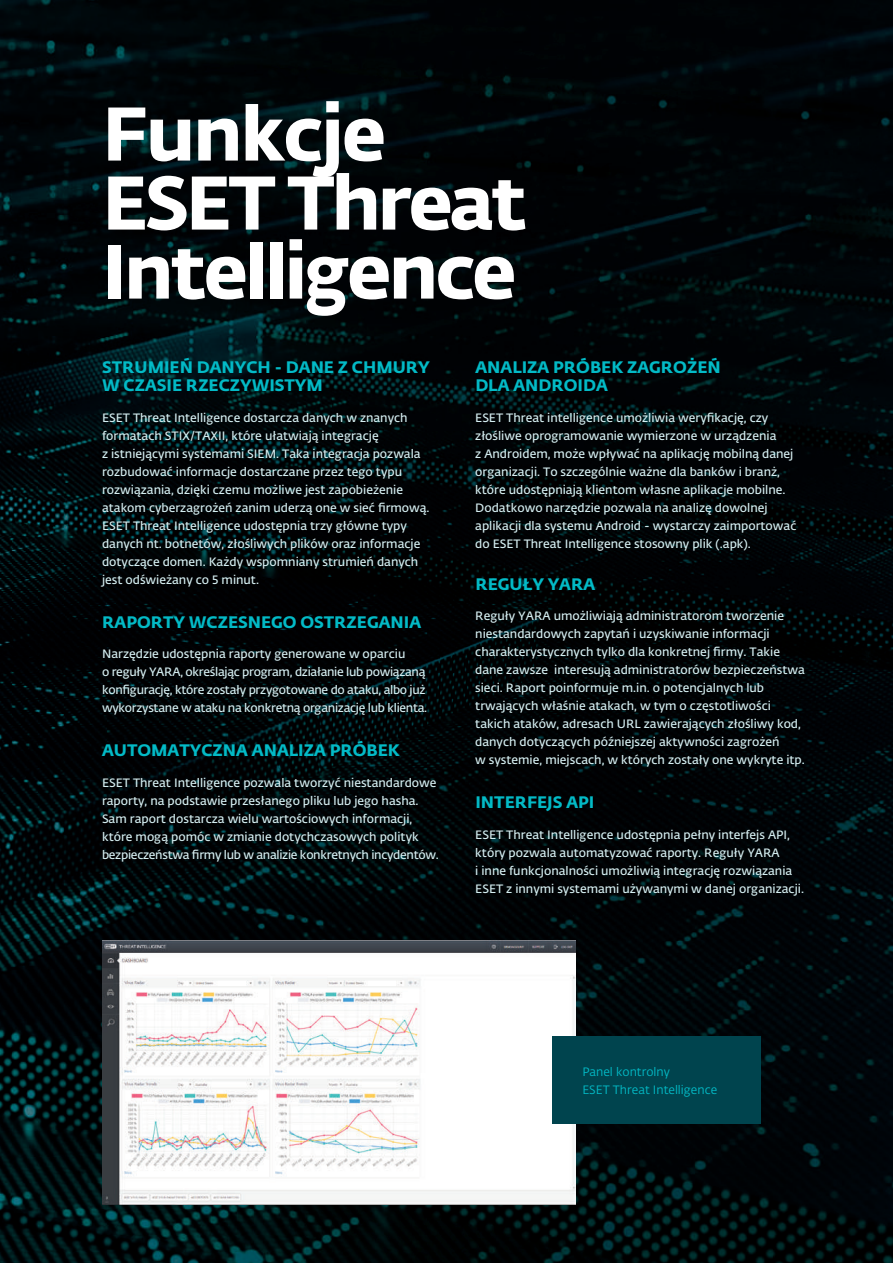
<style>
.page{position:relative;width:893px;height:1263px;background:#fff}
.page>*{position:absolute;margin:0;border:0;box-sizing:border-box;transform-origin:0 0}
.t1{font:75px/69px "Fedra Sans Alt Pro Bold LF";letter-spacing:-.04em;color:#fff}
.t2{font:16.5px/18px "Fedra Sans Alt Pro Bold LF";color:#03bac6}
.t3{font:12px/18px "Fedra Sans Alt Pro Demi LF";color:#d5eef1}
.t4{font:12px/18px "Fedra Sans Alt Pro Demi LF";letter-spacing:-.025em;color:#d5eef1}
.t5{font:12px/18px "Fedra Sans Alt Pro Book LF";color:#03bac6}
</style>
<div class="page">
<img style="left:0;top:0;width:893px;height:1263px">
<img style="left:102px;top:940px;width:473px;height:265px">
<div style="left:553px;top:1037px;width:208px;height:87px;background:#00444e"></div>
<h1 class="t1" style="left:102px;top:94px;width:427px">Funkcje<br>ESET Threat<br>Intelligence</h1>
<h2 class="t2" style="left:102px;top:357px;width:329px">STRUMIEŃ DANYCH - DANE Z CHMURY<br>W CZASIE RZECZYWISTYM</h2>
<p class="t3" style="left:102px;top:408px;width:329px">ESET Threat Intelligence dostarcza danych w znanych formatach STIX/TAXII, które ułatwiają integrację<br>z istniejącymi systemami SIEM. Taka integracja pozwala rozbudować informacje dostarczane przez tego typu rozwiązania, dzięki czemu możliwe jest zapobieżenie atakom cyberzagrożeń zanim uderzą one w sieć firmową.<br>ESET Threat Intelligence udostępnia trzy główne typy danych nt. botnetów, złośliwych plików oraz informacje dotyczące domen. Każdy wspomniany strumień danych jest odświeżany co 5 minut.</p>
<h2 class="t2" style="left:102px;top:611px;width:321px">RAPORTY WCZESNEGO OSTRZEGANIA</h2>
<p class="t4" style="left:102px;top:644px;width:327px">Narzędzie udostępnia raporty generowane w oparciu<br>o reguły YARA, określając program, działanie lub powiązaną konfigurację, które zostały przygotowane do ataku, albo już wykorzystane w ataku na konkretną organizację lub klienta.</p>
<h2 class="t2" style="left:102px;top:740px;width:299px">AUTOMATYCZNA ANALIZA PRÓBEK</h2>
<p class="t3" style="left:102px;top:773px;width:338px">ESET Threat Intelligence pozwala tworzyć niestandardowe raporty, na podstawie przesłanego pliku lub jego hasha.<br>Sam raport dostarcza wielu wartościowych informacji, które mogą pomóc w zmianie dotychczasowych polityk bezpieczeństwa firmy lub w analizie konkretnych incydentów.</p>
<h2 class="t2" style="left:475px;top:357px;width:247px">ANALIZA PRÓBEK ZAGROŻEŃ<br>DLA ANDROIDA</h2>
<p class="t3" style="left:475px;top:408px;width:323px">ESET Threat intelligence umożliwia weryfikację, czy złośliwe oprogramowanie wymierzone w urządzenia<br>z Androidem, może wpływać na aplikację mobilną danej organizacji. To szczególnie ważne dla banków i branż, które udostępniają klientom własne aplikacje mobilne.<br>Dodatkowo narzędzie pozwala na analizę dowolnej aplikacji dla systemu Android - wystarczy zaimportować do ESET Threat Intelligence stosowny plik (.apk).</p>
<h2 class="t2" style="left:475px;top:573px;width:121px">REGUŁY YARA</h2>
<p class="t3" style="left:475px;top:607px;width:331px">Reguły YARA umożliwiają administratorom tworzenie niestandardowych zapytań i uzyskiwanie informacji charakterystycznych tylko dla konkretnej firmy. Takie dane zawsze interesują administratorów bezpieczeństwa sieci. Raport poinformuje m.in. o potencjalnych lub trwających właśnie atakach, w tym o częstotliwości takich ataków, adresach URL zawierających złośliwy kod, danych dotyczących późniejszej aktywności zagrożeń<br>w systemie, miejscach, w których zostały one wykryte itp.</p>
<h2 class="t2" style="left:475px;top:792px;width:121px">INTERFEJS API</h2>
<p class="t3" style="left:475px;top:825px;width:330px">ESET Threat Intelligence udostępnia pełny interfejs API, który pozwala automatyzować raporty. Reguły YARA<br>i inne funkcjonalności umożliwią integrację rozwiązania ESET z innymi systemami używanymi w danej organizacji.</p>
<p class="t5" style="left:582px;top:1062px;width:136px">Panel kontrolny<br>ESET Threat Intelligence</p>
</div>
